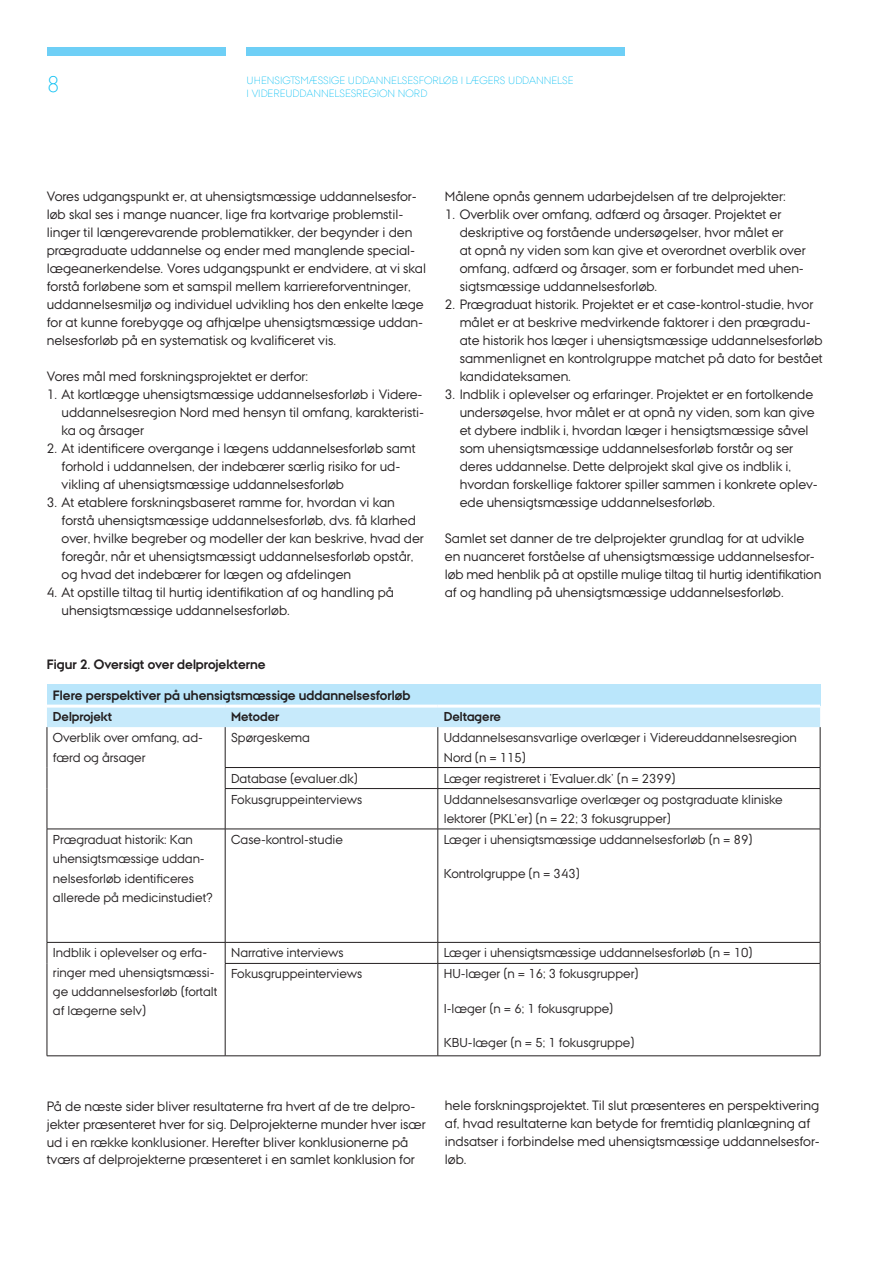
<style>
.page{position:relative;width:893px;height:1263px;background:#fff}
.page>*{position:absolute;margin:0;border:0;box-sizing:border-box;transform-origin:0 0}
.t1{font:300 22.5px "AU Passata";color:#00bdf2}
.t2{font:13.5px/18px "AU Passata";color:#231f20}
.t3{font:700 13.5px "AU Passata";color:#231f20}
.t4{font:12.9px/19.4px "AU Passata";color:#231f20}
.t5{font:700 12.9px "AU Passata";color:#231f20}
.t6{font:300 10.5px "AU Passata";color:#00bdf2}
</style>
<div class="page">
<div style="left:47px;top:47px;width:178px;height:8px;background:#6ecff6"></div>
<div style="left:247px;top:47px;width:378px;height:8px;background:#6ecff6"></div>
<div style="left:47px;top:685px;width:773px;height:21px;background:#bae6fb"></div>
<div style="left:47px;top:708px;width:773px;height:19px;background:#c7eafb"></div>
<hr style="left:47px;top:727px;width:1px;height:40px;background:#231f20">
<hr style="left:225px;top:727px;width:1px;height:40px;background:#231f20">
<hr style="left:438px;top:727px;width:1px;height:40px;background:#231f20">
<hr style="left:820px;top:727px;width:1px;height:40px;background:#231f20">
<svg style="left:47px;top:767px;width:1px;height:21px"></svg>
<hr style="left:225px;top:767px;width:213px;height:1px;background:#231f20">
<svg style="left:225px;top:768px;width:1px;height:20px"></svg>
<hr style="left:438px;top:767px;width:382px;height:1px;background:#231f20">
<svg style="left:438px;top:768px;width:1px;height:20px"></svg>
<svg style="left:820px;top:768px;width:1px;height:20px"></svg>
<hr style="left:47px;top:788px;width:1px;height:41px;background:#231f20">
<hr style="left:225px;top:788px;width:213px;height:1px;background:#231f20">
<hr style="left:225px;top:789px;width:1px;height:40px;background:#231f20">
<hr style="left:438px;top:788px;width:382px;height:1px;background:#231f20">
<hr style="left:438px;top:789px;width:1px;height:40px;background:#231f20">
<hr style="left:820px;top:789px;width:1px;height:40px;background:#231f20">
<hr style="left:47px;top:829px;width:178px;height:1px;background:#231f20">
<hr style="left:47px;top:829px;width:1px;height:113px;background:#231f20">
<hr style="left:225px;top:829px;width:213px;height:1px;background:#231f20">
<hr style="left:225px;top:829px;width:1px;height:113px;background:#231f20">
<hr style="left:438px;top:829px;width:382px;height:1px;background:#231f20">
<hr style="left:438px;top:829px;width:1px;height:113px;background:#231f20">
<hr style="left:820px;top:829px;width:1px;height:113px;background:#231f20">
<hr style="left:47px;top:942px;width:178px;height:1px;background:#231f20">
<svg style="left:47px;top:942px;width:1px;height:21px"></svg>
<hr style="left:225px;top:942px;width:213px;height:1px;background:#231f20">
<svg style="left:225px;top:942px;width:1px;height:21px"></svg>
<hr style="left:438px;top:942px;width:382px;height:1px;background:#231f20">
<svg style="left:438px;top:942px;width:1px;height:21px"></svg>
<svg style="left:820px;top:942px;width:1px;height:21px"></svg>
<hr style="left:47px;top:963px;width:1px;height:93px;background:#231f20">
<hr style="left:225px;top:963px;width:213px;height:1px;background:#231f20">
<hr style="left:225px;top:963px;width:1px;height:93px;background:#231f20">
<hr style="left:438px;top:963px;width:382px;height:1px;background:#231f20">
<hr style="left:438px;top:963px;width:1px;height:93px;background:#231f20">
<hr style="left:820px;top:963px;width:1px;height:93px;background:#231f20">
<hr style="left:47px;top:1055px;width:178px;height:1px;background:#231f20">
<hr style="left:225px;top:1055px;width:213px;height:1px;background:#231f20">
<hr style="left:438px;top:1055px;width:382px;height:1px;background:#231f20">
<hr style="left:47px;top:705px;width:178px;height:3px;background:#fff">
<hr style="left:225px;top:705px;width:213px;height:3px;background:#fff">
<hr style="left:438px;top:705px;width:382px;height:3px;background:#fff">
<h1 class="t1" style="left:47px;top:71px;width:14px">8</h1>
<p class="t6" style="left:247px;top:74px;width:328px">UHENSIGTSMÆSSIGE UDDANNELSESFORLØB I LÆGERS UDDANNELSE</p>
<p class="t6" style="left:247px;top:88px;width:182px">I VIDEREUDDANNELSESREGION NORD</p>
<p class="t2" style="left:47px;top:187px;width:381px">Vores udgangspunkt er, at uhensigtsmæssige uddannelsesfor&shy;løb skal ses i mange nuancer, lige fra kortvarige problemstil&shy;linger til længerevarende problematikker, der begynder i den prægraduate uddannelse og ender med manglende special&shy;lægeanerkendelse. Vores udgangspunkt er endvidere, at vi skal forstå forløbene som et samspil mellem karriereforventninger, uddannelsesmiljø og individuel udvikling hos den enkelte læge for at kunne forebygge og afhjælpe uhensigtsmæssige uddan&shy;nelsesforløb på en systematisk og kvalificeret vis.</p>
<p class="t2" style="left:47px;top:367px;width:263px">Vores mål med forskningsprojektet er derfor:</p>
<p class="t2" style="left:62px;top:385px;width:364px;text-indent:-15px">1. At kortlægge uhensigtsmæssige uddannelsesforløb i Videre&shy;uddannelsesregion Nord med hensyn til omfang, karakteristi&shy;ka og årsager</p>
<p class="t2" style="left:62px;top:439px;width:355px;text-indent:-15px">2. At identificere overgange i lægens uddannelsesforløb samt forhold i uddannelsen, der indebærer særlig risiko for ud&shy;vikling af uhensigtsmæssige uddannelsesforløb</p>
<p class="t2" style="left:62px;top:493px;width:364px;text-indent:-15px">3. At etablere forskningsbaseret ramme for, hvordan vi kan forstå uhensigtsmæssige uddannelsesforløb, dvs. få klarhed over, hvilke begreber og modeller der kan beskrive, hvad der foregår, når et uhensigtsmæssigt uddannelsesforløb opstår, og hvad det indebærer for lægen og afdelingen</p>
<p class="t2" style="left:62px;top:583px;width:334px;text-indent:-15px">4. At opstille tiltag til hurtig identifikation af og handling på uhensigtsmæssige uddannelsesforløb.</p>
<p class="t3" style="left:47px;top:656px;width:220px">Figur 2. Oversigt over delprojekterne</p>
<p class="t2" style="left:445px;top:187px;width:342px">Målene opnås gennem udarbejdelsen af tre delprojekter:</p>
<p class="t2" style="left:460px;top:205px;width:347px;text-indent:-15px">1. Overblik over omfang, adfærd og årsager. Projektet er deskriptive og forstående undersøgelser, hvor målet er<br>at opnå ny viden som kan give et overordnet overblik over omfang, adfærd og årsager, som er forbundet med uhen&shy;sigtsmæssige uddannelsesforløb.</p>
<p class="t2" style="left:460px;top:295px;width:364px;text-indent:-15px">2. Prægraduat historik. Projektet er et case-kontrol-studie, hvor målet er at beskrive medvirkende faktorer i den prægradu&shy;ate historik hos læger i uhensigtsmæssige uddannelsesforløb sammenlignet en kontrolgruppe matchet på dato for bestået kandidateksamen.</p>
<p class="t2" style="left:460px;top:385px;width:360px;text-indent:-15px">3. Indblik i oplevelser og erfaringer. Projektet er en fortolkende undersøgelse, hvor målet er at opnå ny viden, som kan give et dybere indblik i, hvordan læger i hensigtsmæssige såvel som uhensigtsmæssige uddannelsesforløb forstår og ser deres uddannelse. Dette delprojekt skal give os indblik i, hvordan forskellige faktorer spiller sammen i konkrete oplev&shy;ede uhensigtsmæssige uddannelsesforløb.</p>
<p class="t2" style="left:445px;top:529px;width:378px">Samlet set danner de tre delprojekter grundlag for at udvikle en nuanceret forståelse af uhensigtsmæssige uddannelsesfor&shy;løb med henblik på at opstille mulige tiltag til hurtig identifikation af og handling på uhensigtsmæssige uddannelsesforløb.</p>
<p class="t3" style="left:53px;top:687px;width:359px">Flere perspektiver på uhensigtsmæssige uddannelsesforløb</p>
<p class="t5" style="left:53px;top:709px;width:61px">Delprojekt</p>
<p class="t5" style="left:231px;top:709px;width:50px">Metoder</p>
<p class="t5" style="left:444px;top:709px;width:59px">Deltagere</p>
<p class="t4" style="left:53px;top:728px;width:151px">Overblik over omfang, ad&shy;færd og årsager</p>
<p class="t4" style="left:231px;top:728px;width:80px">Spørgeskema</p>
<p class="t4" style="left:444px;top:728px;width:355px">Uddannelsesansvarlige overlæger i Videreuddannelsesregion<br>Nord (n = 115)</p>
<p class="t4" style="left:231px;top:768px;width:128px">Database (evaluer.dk)</p>
<p class="t4" style="left:444px;top:768px;width:233px">Læger registreret i ’Evaluer.dk’ (n = 2399)</p>
<p class="t4" style="left:231px;top:789px;width:132px">Fokusgruppeinterviews</p>
<p class="t4" style="left:444px;top:789px;width:340px">Uddannelsesansvarlige overlæger og postgraduate kliniske lektorer (PKL’er) (n = 22; 3 fokusgrupper)</p>
<p class="t4" style="left:53px;top:830px;width:161px">Prægraduat historik: Kan uhensigtsmæssige uddan&shy;nelsesforløb identificeres allerede på medicinstudiet?</p>
<p class="t4" style="left:231px;top:830px;width:113px">Case-kontrol-studie</p>
<p class="t4" style="left:444px;top:830px;width:310px">Læger i uhensigtsmæssige uddannelsesforløb (n = 89)</p>
<p class="t4" style="left:444px;top:864px;width:138px">Kontrolgruppe (n = 343)</p>
<p class="t4" style="left:53px;top:943px;width:166px">Indblik i oplevelser og erfa&shy;ringer med uhensigtsmæssi&shy;ge uddannelsesforløb (fortalt af lægerne selv)</p>
<p class="t4" style="left:231px;top:943px;width:114px">Narrative interviews</p>
<p class="t4" style="left:444px;top:943px;width:310px">Læger i uhensigtsmæssige uddannelsesforløb (n = 10)</p>
<p class="t4" style="left:231px;top:964px;width:132px">Fokusgruppeinterviews</p>
<p class="t4" style="left:444px;top:964px;width:196px">HU-læger (n = 16; 3 fokusgrupper)</p>
<p class="t4" style="left:444px;top:998px;width:171px">I-læger (n = 6; 1 fokusgruppe)</p>
<p class="t4" style="left:444px;top:1033px;width:192px">KBU-læger (n = 5; 1 fokusgruppe)</p>
<p class="t2" style="left:47px;top:1097px;width:380px">På de næste sider bliver resultaterne fra hvert af de tre delpro&shy;jekter præsenteret hver for sig. Delprojekterne munder hver især ud i en række konklusioner. Herefter bliver konklusionerne på tværs af delprojekterne præsenteret i en samlet konklusion for</p>
<p class="t2" style="left:445px;top:1096px;width:376px">hele forskningsprojektet. Til slut præsenteres en perspektivering af, hvad resultaterne kan betyde for fremtidig planlægning af indsatser i forbindelse med uhensigtsmæssige uddannelsesfor&shy;løb.</p>
</div>
